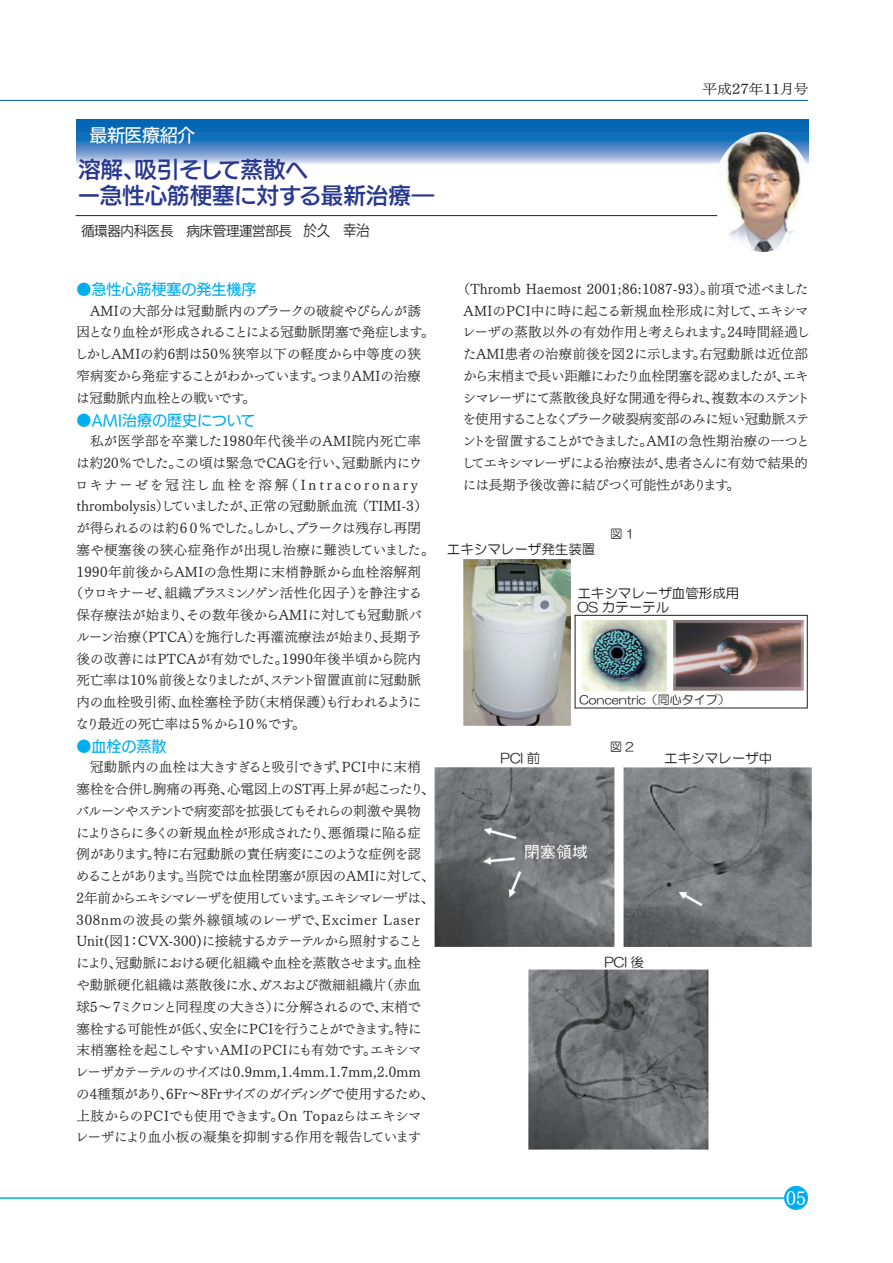
<style>
.page{position:relative;width:893px;height:1263px;background:#fff}
.page>*{position:absolute;margin:0;border:0;box-sizing:border-box;transform-origin:0 0}
.t1{font:22.5px/25.7px "UD Kakugo Large Pro DB";color:#283890}
.t2{font:18px "UD Kakugo Large Pro M";letter-spacing:-.025em;color:#fff}
.t3{font:18px "UD Mincho Pro L";color:#fff}
.t4{font:15px "UD Kakugo Large Pro M";color:#00aeef}
.t5{font:13.5px/21.8px "UD Mincho Pro L";letter-spacing:-.01em;color:#231f20}
.t6{font:13.5px "UD Mincho Pro L";letter-spacing:.03em;color:#231f20}
.t7{font:13.5px/13.5px "HG Maru Gothic MPRO";color:#231f20}
.t8{font:13.5px "UD Mincho Pro L";letter-spacing:-.105em;color:#231f20}
.t9{font:13.5px "UD Mincho Pro L";letter-spacing:-.055em;color:#231f20}
.t10{font:13.5px "UD Mincho Pro L";letter-spacing:.01em;color:#231f20}
.t11{font:13.5px "UD Mincho Pro L";letter-spacing:.025em;color:#231f20}
.t12{font:13.5px "UD Mincho Pro L";letter-spacing:-.035em;color:#231f20}
.t13{font:13.5px "UD Mincho Pro L";letter-spacing:.21em;color:#231f20}
.t14{font:13.5px "UD Mincho Pro L";letter-spacing:.02em;color:#231f20}
.t15{font:13.5px "UD Kakugo Large Pro R";letter-spacing:-.025em;color:#231f20}
.t16{font:13.5px "UD Mincho Pro L";letter-spacing:-.04em;color:#231f20}
.t17{font:13.5px "UD Mincho Pro L";letter-spacing:-.01em;color:#231f20;scale:1.11 1}
.t18{font:12px "HG Maru Gothic MPRO";color:#231f20}
.s1{font-size:15px}
</style>
<div class="page">
<hr style="left:0;top:100px;width:808px;height:1px;background:#015aaa">
<svg style="left:77px;top:119px;width:731px;height:45px;background:#4185c4"></svg>
<hr style="left:76px;top:215px;width:732px;height:1px;background:#231f20">
<div style="left:784px;top:1186px;width:24px;height:24px;background:#00aeef;border-radius:50%"></div>
<hr style="left:0;top:1197px;width:784px;height:2px;background:#00aeef">
<img style="left:464px;top:560px;width:107px;height:165px">
<img style="left:582px;top:620px;width:85px;height:71px">
<img style="left:674px;top:621px;width:129px;height:70px">
<div style="left:575px;top:615px;width:233px;height:93px;border:1px solid #231f20"></div>
<img style="left:713px;top:132px;width:96px;height:120px">
<img style="left:434px;top:767px;width:181px;height:180px">
<img style="left:528px;top:969px;width:180px;height:180px">
<img style="left:624px;top:768px;width:187px;height:178px">
<h2 class="t2" style="left:90px;top:121px;width:107px">最新医療紹介</h2>
<h1 class="t1" style="left:78px;top:156px;width:358px">溶解、吸引そして蒸散へ<br>ー急性心筋梗塞に対する最新治療―</h1>
<p class="t15" style="left:81px;top:220px;width:290px">循環器内科医長　病床管理運営部長 <span class="s1">於久　幸治</span></p>
<p class="t17" style="left:702px;top:78px;width:97px">平成27年11月号</p>
<p class="t4" style="left:77px;top:277px;width:181px">●急性心筋梗塞の発生機序</p>
<p class="t5" style="left:75px;top:299px;width:361px;text-indent:15px">AMIの大部分は冠動脈内のプラークの破綻やびらんが誘因となり血栓が形成されることによる冠動脈閉塞で発症します。しかしAMIの約6割は50％狭窄以下の軽度から中等度の狭窄病変から発症することがわかっています。つまりAMIの治療は冠動脈内血栓との戦いです。</p>
<p class="t4" style="left:77px;top:408px;width:181px">●AMI治療の歴史について</p>
<p class="t6" style="left:90px;top:430px;width:332px">私が医学部を卒業した1980年代後半のAMI院内死亡率</p>
<p class="t5" style="left:76px;top:451px;width:348px">は約20％でした。この頃は緊急でCAGを行い、冠動脈内にウ</p>
<p class="t13" style="left:75px;top:474px;width:344px">ロキナーゼを冠注し血栓を溶解（Intracoronary</p>
<p class="t5" style="left:77px;top:495px;width:353px">thrombolysis）していましたが、正常の冠動脈血流 （TIMI-3）</p>
<p class="t8" style="left:76px;top:517px;width:346px">が得られるのは約６０％でした。しかし、プラークは残存し再閉</p>
<p class="t14" style="left:77px;top:539px;width:359px">塞や梗塞後の狭心症発作が出現し治療に難渋していました。</p>
<p class="t6" style="left:77px;top:561px;width:346px">1990年前後からAMIの急性期に末梢静脈から血栓溶解剤</p>
<p class="t9" style="left:70px;top:583px;width:354px">（ウロキナーゼ、組織プラスミンノゲン活性化因子）を静注する</p>
<p class="t5" style="left:77px;top:604px;width:347px">保存療法が始まり、その数年後からAMIに対しても冠動脈バ</p>
<p class="t10" style="left:76px;top:626px;width:346px">ルーン治療（PTCA）を施行した再灌流療法が始まり、長期予</p>
<p class="t11" style="left:77px;top:648px;width:346px">後の改善にはPTCAが有効でした。1990年後半頃から院内</p>
<p class="t12" style="left:77px;top:670px;width:346px">死亡率は10％前後となりましたが、ステント留置直前に冠動脈</p>
<p class="t5" style="left:77px;top:691px;width:346px">内の血栓吸引術、血栓塞栓予防（末梢保護）も行われるように</p>
<p class="t16" style="left:76px;top:713px;width:232px">なり最近の死亡率は５％から１０％です。</p>
<p class="t4" style="left:77px;top:734px;width:91px">●血栓の蒸散</p>
<p class="t5" style="left:75px;top:756px;width:361px;text-indent:15px">冠動脈内の血栓は大きすぎると吸引できず、PCI中に末梢塞栓を合併し胸痛の再発、心電図上のST再上昇が起こったり、バルーンやステントで病変部を拡張してもそれらの刺激や異物によりさらに多くの新規血栓が形成されたり、悪循環に陥る症例があります。特に右冠動脈の責任病変にこのような症例を認めることがあります。当院では血栓閉塞が原因のAMIに対して、2年前からエキシマレーザを使用しています。エキシマレーザは、308nmの波長の紫外線領域のレーザで、Excimer Laser Unit(図１：CVX-300)に接続するカテーテルから照射することにより、冠動脈における硬化組織や血栓を蒸散させます。血栓や動脈硬化組織は蒸散後に水、ガスおよび微細組織片（赤血球5～７ミクロンと同程度の大きさ）に分解されるので、末梢で塞栓する可能性が低く、安全にPCIを行うことができます。特に末梢塞栓を起こしやすいAMIのPCIにも有効です。エキシマレーザカテーテルのサイズは0.9mm,1.4mm.1.7mm,2.0mmの4種類があり、6Fr～8Frサイズのガイディングで使用するため、上肢からのPCIでも使用できます。On Topazらはエキシマレーザにより血小板の凝集を抑制する作用を報告しています</p>
<p class="t5" style="left:462px;top:277px;width:350px;text-indent:-5px">（Thromb Haemost 2001;86:1087-93）。前項で述べましたAMIのPCI中に時に起こる新規血栓形成に対して、エキシマレーザの蒸散以外の有効作用と考えられます。24時間経過したAMI患者の治療前後を図２に示します。右冠動脈は近位部から末梢まで長い距離にわたり血栓閉塞を認めましたが、エキシマレーザにて蒸散後良好な開通を得られ、複数本のステントを使用することなくプラーク破裂病変部のみに短い冠動脈ステントを留置することができました。AMIの急性期治療の一つとしてエキシマレーザによる治療法が、患者さんに有効で結果的には長期予後改善に結びつく可能性があります。</p>
<p class="t7" style="left:447px;top:542px;width:150px">エキシマレーザ発生装置</p>
<p class="t18" style="left:610px;top:527px;width:25px">図1</p>
<p class="t7" style="left:577px;top:586px;width:163px">エキシマレーザ血管形成用<br>OS カテーテル</p>
<p class="t7" style="left:500px;top:751px;width:41px">PCI 前</p>
<p class="t18" style="left:580px;top:693px;width:152px">Concentric（同心タイプ）</p>
<p class="t18" style="left:610px;top:740px;width:25px">図2</p>
<p class="t7" style="left:664px;top:751px;width:109px">エキシマレーザ中</p>
<p class="t7" style="left:604px;top:955px;width:41px">PCI 後</p>
<h2 class="t3" style="left:786px;top:1184px;width:21px">05</h2>
</div>
